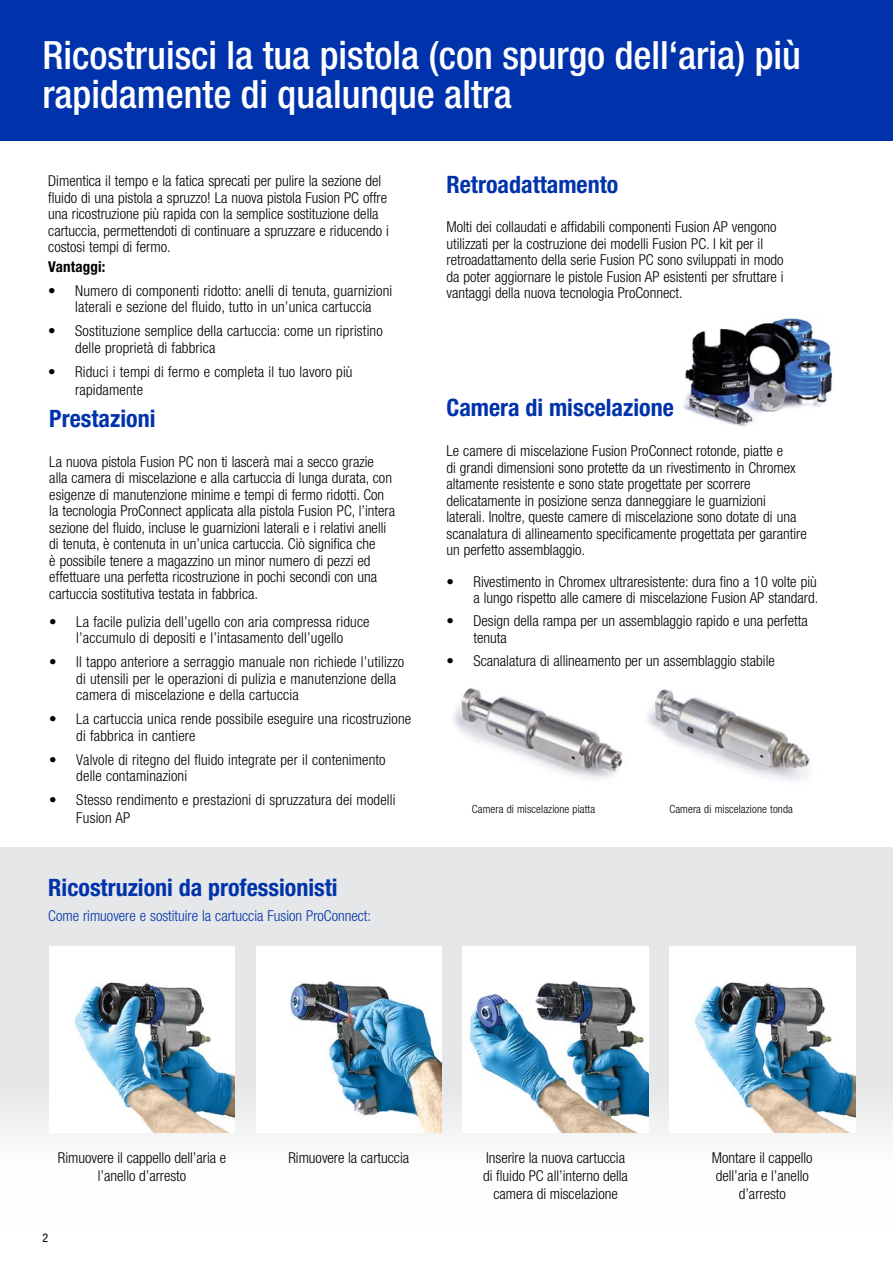
<style>
.page{position:relative;width:893px;height:1263px;background:#fff}
.page>*{position:absolute;margin:0;border:0;box-sizing:border-box;transform-origin:0 0}
.t1{font:500 condensed 39px/39px "Helvetica Neue LT Std";color:#fff}
.t2{font:700 condensed 24px "Helvetica Neue LT Std";color:#0033ab}
.t3{font:300 condensed 15px/16.5px "Helvetica Neue LT Std";color:#000}
.t4{font:300 condensed 15px "Helvetica Neue LT Std";color:#0033ab}
.t5{font:700 condensed 15px "Helvetica Neue LT Std";letter-spacing:.01em;color:#000}
.t6{font:condensed 12px "Helvetica Neue LT Std";color:#000}
.t7{font:300 condensed 11.25px "Helvetica Neue LT Std";letter-spacing:.01em;color:#000}
</style>
<div class="page">
<img style="left:683px;top:318px;width:150px;height:109px">
<img style="left:453px;top:688px;width:357px;height:92px">
<div style="left:0;top:0;width:893px;height:140px;background:#0033ab"></div>
<div style="left:0;top:847px;width:893px;height:380px;background:linear-gradient(to bottom,#dfe0e1,#f9fafa)"></div>
<img style="left:50px;top:947px;width:185px;height:185px">
<img style="left:670px;top:947px;width:185px;height:185px">
<img style="left:256px;top:947px;width:185px;height:185px">
<img style="left:463px;top:947px;width:185px;height:185px">
<h1 class="t1" style="left:43px;top:35px;width:760px">Ricostruisci la tua pistola (con spurgo dell‘aria) più rapidamente di qualunque altra</h1>
<p class="t3" style="left:48px;top:172px;width:342px">Dimentica il tempo e la fatica sprecati per pulire la sezione del fluido di una pistola a spruzzo! La nuova pistola Fusion PC offre una ricostruzione più rapida con la semplice sostituzione della cartuccia, permettendoti di continuare a spruzzare e riducendo i costosi tempi di fermo.</p>
<p class="t5" style="left:48px;top:258px;width:59px">Vantaggi:</p>
<p class="t3" style="left:48px;top:282px;width:346px;text-align:center">• Numero di componenti ridotto: anelli di tenuta, guarnizioni laterali e sezione del fluido, tutto in un’unica cartuccia</p>
<p class="t3" style="left:75px;top:322px;width:309px;text-indent:-27px">• Sostituzione semplice della cartuccia: come un ripristino delle proprietà di fabbrica</p>
<p class="t3" style="left:75px;top:362px;width:279px;line-height:18px;text-indent:-27px">• Riduci i tempi di fermo e completa il tuo lavoro più rapidamente</p>
<h2 class="t2" style="left:49px;top:404px;width:108px">Prestazioni</h2>
<p class="t3" style="left:49px;top:453px;width:347px">La nuova pistola Fusion PC non ti lascerà mai a secco grazie alla camera di miscelazione e alla cartuccia di lunga durata, con esigenze di manutenzione minime e tempi di fermo ridotti. Con la tecnologia ProConnect applicata alla pistola Fusion PC, l’intera sezione del fluido, incluse le guarnizioni laterali e i relativi anelli di tenuta, è contenuta in un’unica cartuccia. Ciò significa che<br>è possibile tenere a magazzino un minor numero di pezzi ed effettuare una perfetta ricostruzione in pochi secondi con una cartuccia sostitutiva testata in fabbrica.</p>
<p class="t3" style="left:49px;top:613px;width:322px;text-align:center">• La facile pulizia dell’ugello con aria compressa riduce l’accumulo di depositi e l’intasamento dell’ugello</p>
<p class="t3" style="left:76px;top:653px;width:329px;text-indent:-27px">• Il tappo anteriore a serraggio manuale non richiede l’utilizzo di utensili per le operazioni di pulizia e manutenzione della camera di miscelazione e della cartuccia</p>
<p class="t3" style="left:76px;top:710px;width:336px;text-indent:-27px">• La cartuccia unica rende possibile eseguire una ricostruzione di fabbrica in cantiere</p>
<p class="t3" style="left:76px;top:751px;width:311px;text-indent:-27px">• Valvole di ritegno del fluido integrate per il contenimento delle contaminazioni</p>
<p class="t3" style="left:76px;top:791px;width:321px;line-height:18px;text-indent:-27px">• Stesso rendimento e prestazioni di spruzzatura dei modelli<br>Fusion AP</p>
<h2 class="t2" style="left:48px;top:873px;width:291px">Ricostruzioni da professionisti</h2>
<p class="t4" style="left:48px;top:907px;width:324px">Come rimuovere e sostituire la cartuccia Fusion ProConnect:</p>
<h2 class="t2" style="left:446px;top:169px;width:173px">Retroadattamento</h2>
<p class="t3" style="left:446px;top:219px;width:339px">Molti dei collaudati e affidabili componenti Fusion AP vengono utilizzati per la costruzione dei modelli Fusion PC. I kit per il retroadattamento della serie Fusion PC sono sviluppati in modo da poter aggiornare le pistole Fusion AP esistenti per sfruttare i vantaggi della nuova tecnologia ProConnect.</p>
<h2 class="t2" style="left:446px;top:393px;width:229px">Camera di miscelazione</h2>
<p class="t3" style="left:446px;top:443px;width:362px">Le camere di miscelazione Fusion ProConnect rotonde, piatte e<br>di grandi dimensioni sono protette da un rivestimento in Chromex altamente resistente e sono state progettate per scorrere delicatamente in posizione senza danneggiare le guarnizioni laterali. Inoltre, queste camere di miscelazione sono dotate di una scanalatura di allineamento specificamente progettata per garantire un perfetto assemblaggio.</p>
<p class="t3" style="left:446px;top:573px;width:373px;text-align:right">• Rivestimento in Chromex ultraresistente: dura fino a 10 volte più a lungo rispetto alle camere di miscelazione Fusion AP standard.</p>
<p class="t3" style="left:473px;top:613px;width:336px;text-indent:-27px">• Design della rampa per un assemblaggio rapido e una perfetta tenuta</p>
<p class="t3" style="left:446px;top:652px;width:330px">• Scanalatura di allineamento per un assemblaggio stabile</p>
<p class="t7" style="left:472px;top:803px;width:125px">Camera di miscelazione piatta</p>
<p class="t7" style="left:669px;top:803px;width:125px">Camera di miscelazione tonda</p>
<p class="t3" style="left:58px;top:1149px;width:170px;line-height:18px;text-align:center">Rimuovere il cappello dell’aria e l’anello d’arresto</p>
<p class="t3" style="left:288px;top:1149px;width:122px">Rimuovere la cartuccia</p>
<p class="t3" style="left:483px;top:1149px;width:146px;line-height:18px;text-align:center">Inserire la nuova cartuccia di fluido PC all’interno della camera di miscelazione</p>
<p class="t3" style="left:712px;top:1149px;width:102px;line-height:18px;text-align:center">Montare il cappello dell’aria e l’anello d’arresto</p>
<p class="t6" style="left:43px;top:1230px;width:7px">2</p>
</div>
